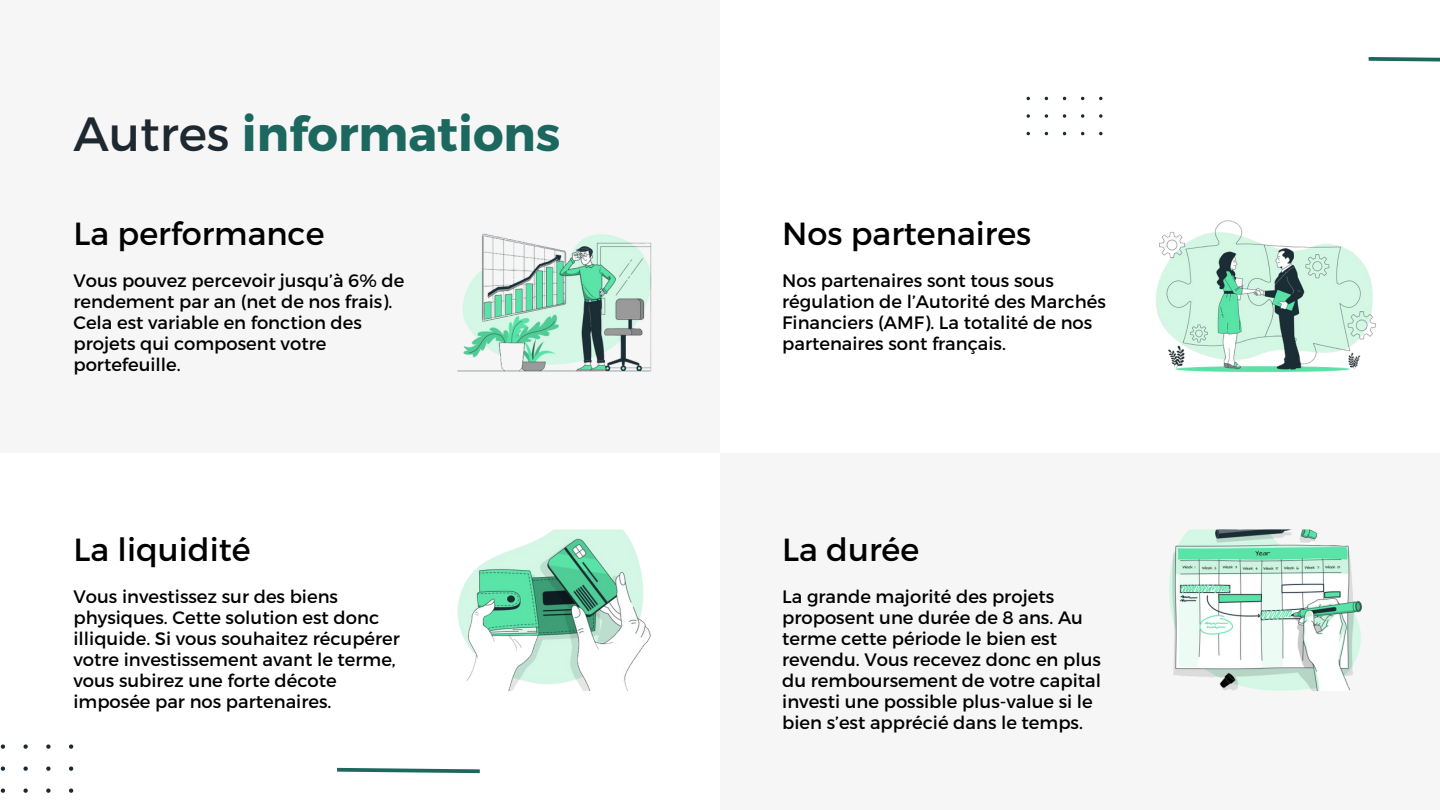
<style>
.page{position:relative;width:1440px;height:810px;background:#fff}
.page>*{position:absolute;margin:0;border:0;box-sizing:border-box;transform-origin:0 0}
.t1{font:700 48px "Montserrat";color:#1c685f}
.t2{font:32px "Montserrat";color:#000}
.t3{font:18px/21px "Montserrat";color:#000}
.s1{font-weight:400;color:#1e2830}
</style>
<div class="page">
<div style="left:0;top:0;width:720px;height:453px;background:#f6f6f6"></div>
<svg style="left:1368px;top:57px;width:72px;height:5px"></svg>
<svg style="left:1026px;top:96px;width:77px;height:39px"></svg>
<svg style="left:0;top:744px;width:73px;height:49px"></svg>
<svg style="left:337px;top:767px;width:143px;height:7px"></svg>
<div style="left:720px;top:453px;width:720px;height:357px;background:#f6f6f6"></div>
<img style="left:438px;top:529px;width:231px;height:162px;border-radius:37px">
<img style="left:1147px;top:529px;width:231px;height:162px;border-radius:37px">
<img style="left:438px;top:217px;width:231px;height:161px;border-radius:37px">
<img style="left:1147px;top:217px;width:231px;height:161px;border-radius:37px">
<p class="t1" style="left:74px;top:103px;width:489px"><span class="s1">Autres</span> informations</p>
<h3 class="t2" style="left:74px;top:213px;width:253px">La performance</h3>
<p class="t3" style="left:74px;top:270px;width:332px">Vous pouvez percevoir jusqu’à 6% de rendement par an (net de nos frais).<br>Cela est variable en fonction des projets qui composent votre portefeuille.</p>
<p class="t2" style="left:74px;top:529px;width:179px">La liquidité</p>
<h3 class="t3" style="left:74px;top:586px;width:328px">Vous investissez sur des biens physiques. Cette solution est donc illiquide. Si vous souhaitez récupérer votre investissement avant le terme, vous subirez une forte décote imposée par nos partenaires.</h3>
<p class="t2" style="left:782px;top:213px;width:251px">Nos partenaires</p>
<h3 class="t3" style="left:782px;top:270px;width:325px">Nos partenaires sont tous sous régulation de l’Autorité des Marchés Financiers (AMF). La totalité de nos partenaires sont français.</h3>
<p class="t2" style="left:782px;top:529px;width:139px">La durée</p>
<p class="t3" style="left:782px;top:586px;width:320px">La grande majorité des projets proposent une durée de 8 ans. Au terme cette période le bien est revendu. Vous recevez donc en plus du remboursement de votre capital investi une possible plus-value si le bien s’est apprécié dans le temps.</p>
</div>
